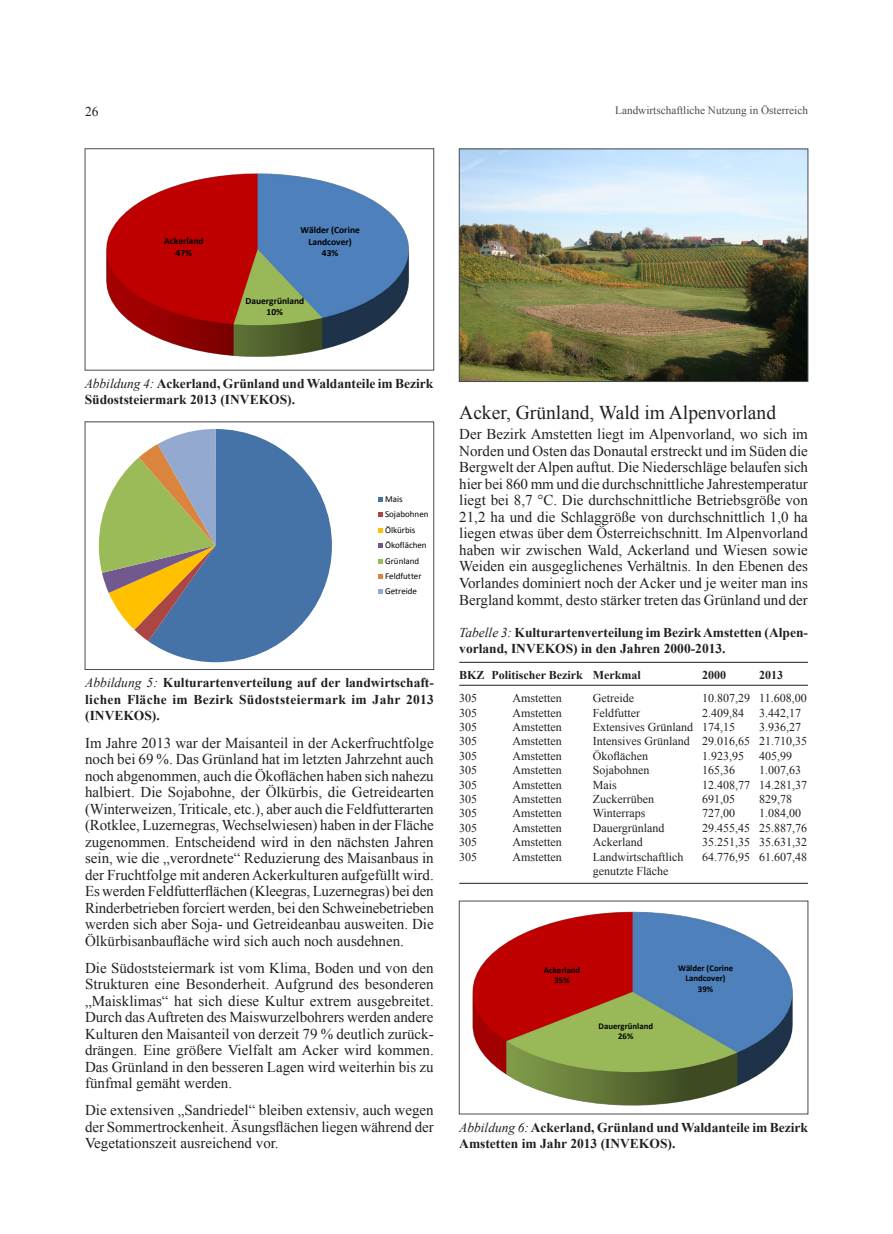
<style>
.page{position:relative;width:893px;height:1234px;background:#fff}
.page>*{position:absolute;margin:0;border:0;box-sizing:border-box;transform-origin:0 0}
.t1{font:19.5px "Times New Roman";color:#231f20}
.t2{font:15px/16.5px "Times New Roman";color:#231f20;text-align:justify}
.t3{font:700 13.5px/16.5px "Times New Roman";color:#231f20}
.t4{font:13.5px "Times New Roman";color:#231f20}
.t5{font:12px "Times New Roman";color:#231f20}
.t6{font:700 12px "Times New Roman";color:#231f20}
.t7{font:11.25px "Times New Roman";color:#4b4c4d}
.t8{font:700 9.45px/11.6px "Calibri";letter-spacing:-.005em;color:#000;text-align:center}
.t9{font:9px/15.5px "Calibri";color:#000}
.t10{font:700 8.7px/10.6px "Calibri";letter-spacing:-.005em;color:#000;text-align:center}
.s1{font-weight:400;font-style:italic}
</style>
<div class="page">
<hr style="left:459px;top:662px;width:349px;height:1px;background:#231f20">
<hr style="left:459px;top:684px;width:349px;height:1px;background:#231f20">
<hr style="left:459px;top:882px;width:349px;height:1px;background:#231f20">
<svg style="left:106px;top:173px;width:303px;height:184px"></svg>
<div style="left:85px;top:148px;width:349px;height:222px;border:1px solid #4b4c4d"></div>
<svg style="left:98px;top:429px;width:285px;height:234px"></svg>
<div style="left:85px;top:421px;width:349px;height:248px;border:1px solid #4b4c4d"></div>
<svg style="left:472px;top:911px;width:321px;height:195px"></svg>
<img style="left:461px;top:151px;width:345px;height:228px">
<div style="left:459px;top:149px;width:349px;height:232px;border:1px solid #4b4c4d"></div>
<p class="t4" style="left:85px;top:102px;width:15px">26</p>
<p class="t7" style="left:615px;top:103px;width:194px">Landwirtschaftliche Nutzung in Österreich</p>
<p class="t8" style="left:164px;top:235px;width:41px">Ackerland<br>47%</p>
<p class="t8" style="left:301px;top:224px;width:61px">Wälder (Corine<br>Landcover)<br>43%</p>
<p class="t8" style="left:245px;top:295px;width:60px">Dauergrünland<br>10%</p>
<p class="t3" style="left:85px;top:374px;width:350px"><span class="s1">Abbildung 4:</span> Ackerland, Grünland und Waldanteile im Bezirk<br>Südoststeiermark 2013 (INVEKOS).</p>
<p class="t9" style="left:385px;top:491px;width:45px">Mais<br>Sojabohnen<br>Ölkürbis<br>Ökoflächen<br>Grünland<br>Feldfutter<br>Getreide</p>
<p class="t3" style="left:85px;top:674px;width:350px;text-align:justify"><span class="s1">Abbildung 5:</span> Kulturartenverteilung auf der landwirtschaft&shy;lichen Fläche im Bezirk Südoststeiermark im Jahr 2013 (INVEKOS).</p>
<p class="t2" style="left:85px;top:734px;width:350px">Im Jahre 2013 war der Maisanteil in der Ackerfruchtfolge noch bei 69 %. Das Grünland hat im letzten Jahrzehnt auch noch abgenommen, auch die Ökoflächen haben sich nahezu halbiert. Die Sojabohne, der Ölkürbis, die Getreidearten (Winterweizen, Triticale, etc.), aber auch die Feldfutterarten (Rotklee, Luzernegras, Wechselwiesen) haben in der Fläche zugenommen. Entscheidend wird in den nächsten Jahren sein, wie die „verordnete“ Reduzierung des Maisanbaus in der Fruchtfolge mit anderen Ackerkulturen aufgefüllt wird.<br>Es werden Feldfutterflächen (Kleegras, Luzernegras) bei den Rinderbetrieben forciert werden, bei den Schweinebetrieben werden sich aber Soja- und Getreideanbau ausweiten. Die Ölkürbisanbaufläche wird sich auch noch ausdehnen.</p>
<p class="t2" style="left:85px;top:958px;width:350px">Die Südoststeiermark ist vom Klima, Boden und von den Strukturen eine Besonderheit. Aufgrund des besonderen „Maisklimas“ hat sich diese Kultur extrem ausgebreitet.<br>Durch das Auftreten des Maiswurzelbohrers werden andere Kulturen den Maisanteil von derzeit 79 % deutlich zurück&shy;drängen. Eine größere Vielfalt am Acker wird kommen.<br>Das Grünland in den besseren Lagen wird weiterhin bis zu fünfmal gemäht werden.</p>
<p class="t2" style="left:85px;top:1101px;width:350px">Die extensiven „Sandriedel“ bleiben extensiv, auch wegen der Sommertrockenheit. Äsungsflächen liegen während der Vegetationszeit ausreichend vor.</p>
<h1 class="t1" style="left:459px;top:399px;width:318px">Acker, Grünland, Wald im Alpenvorland</h1>
<p class="t2" style="left:459px;top:426px;width:350px">Der Bezirk Amstetten liegt im Alpenvorland, wo sich im Norden und Osten das Donautal erstreckt und im Süden die Bergwelt der Alpen auftut. Die Niederschläge belaufen sich hier bei 860 mm und die durchschnittliche Jahrestemperatur liegt bei 8,7 °C. Die durchschnittliche Betriebsgröße von 21,2 ha und die Schlaggröße von durchschnittlich 1,0 ha liegen etwas über dem Österreichschnitt. Im Alpenvorland haben wir zwischen Wald, Ackerland und Wiesen sowie Weiden ein ausgeglichenes Verhältnis. In den Ebenen des Vorlandes dominiert noch der Acker und je weiter man ins Bergland kommt, desto stärker treten das Grünland und der</p>
<p class="t3" style="left:459px;top:623px;width:350px"><span class="s1">Tabelle 3:</span> Kulturartenverteilung im Bezirk Amstetten (Alpen&shy;vorland, INVEKOS) in den Jahren 2000-2013.</p>
<p class="t6" style="left:459px;top:666px;width:183px">BKZ Politischer Bezirk Merkmal</p>
<p class="t6" style="left:702px;top:666px;width:25px">2000</p>
<p class="t6" style="left:759px;top:666px;width:26px">2013</p>
<p class="t5" style="left:459px;top:689px;width:19px">305</p>
<p class="t5" style="left:513px;top:689px;width:51px">Amstetten</p>
<p class="t5" style="left:593px;top:689px;width:43px">Getreide</p>
<p class="t5" style="left:702px;top:689px;width:106px">10.807,29 11.608,00</p>
<p class="t5" style="left:459px;top:704px;width:19px">305</p>
<p class="t5" style="left:513px;top:704px;width:51px">Amstetten</p>
<p class="t5" style="left:593px;top:704px;width:49px">Feldfutter</p>
<p class="t5" style="left:702px;top:704px;width:43px">2.409,84</p>
<p class="t5" style="left:759px;top:704px;width:44px">3.442,17</p>
<p class="t5" style="left:459px;top:718px;width:19px">305</p>
<p class="t5" style="left:513px;top:718px;width:51px">Amstetten</p>
<p class="t5" style="left:593px;top:718px;width:144px">Extensives Grünland 174,15</p>
<p class="t5" style="left:759px;top:718px;width:44px">3.936,27</p>
<p class="t5" style="left:459px;top:733px;width:19px">305</p>
<p class="t5" style="left:513px;top:733px;width:51px">Amstetten</p>
<p class="t5" style="left:593px;top:733px;width:216px">Intensives Grünland 29.016,65 21.710,35</p>
<p class="t5" style="left:459px;top:747px;width:19px">305</p>
<p class="t5" style="left:513px;top:747px;width:51px">Amstetten</p>
<p class="t5" style="left:593px;top:747px;width:57px">Ökoflächen</p>
<p class="t5" style="left:702px;top:747px;width:43px">1.923,95</p>
<p class="t5" style="left:759px;top:747px;width:35px">405,99</p>
<p class="t5" style="left:459px;top:761px;width:19px">305</p>
<p class="t5" style="left:513px;top:761px;width:51px">Amstetten</p>
<p class="t5" style="left:593px;top:761px;width:58px">Sojabohnen</p>
<p class="t5" style="left:702px;top:761px;width:34px">165,36</p>
<p class="t5" style="left:759px;top:761px;width:44px">1.007,63</p>
<p class="t5" style="left:459px;top:776px;width:19px">305</p>
<p class="t5" style="left:513px;top:776px;width:51px">Amstetten</p>
<p class="t5" style="left:593px;top:776px;width:25px">Mais</p>
<p class="t5" style="left:702px;top:776px;width:107px">12.408,77 14.281,37</p>
<p class="t5" style="left:459px;top:790px;width:19px">305</p>
<p class="t5" style="left:513px;top:790px;width:51px">Amstetten</p>
<p class="t5" style="left:593px;top:790px;width:63px">Zuckerrüben</p>
<p class="t5" style="left:702px;top:790px;width:34px">691,05</p>
<p class="t5" style="left:759px;top:790px;width:35px">829,78</p>
<p class="t5" style="left:459px;top:805px;width:19px">305</p>
<p class="t5" style="left:513px;top:805px;width:51px">Amstetten</p>
<p class="t5" style="left:593px;top:805px;width:54px">Winterraps</p>
<p class="t5" style="left:702px;top:805px;width:34px">727,00</p>
<p class="t5" style="left:759px;top:805px;width:44px">1.084,00</p>
<p class="t5" style="left:459px;top:819px;width:19px">305</p>
<p class="t5" style="left:513px;top:819px;width:51px">Amstetten</p>
<p class="t5" style="left:593px;top:819px;width:73px">Dauergrünland</p>
<p class="t5" style="left:702px;top:819px;width:107px">29.455,45 25.887,76</p>
<p class="t5" style="left:459px;top:833px;width:19px">305</p>
<p class="t5" style="left:513px;top:833px;width:51px">Amstetten</p>
<p class="t5" style="left:593px;top:833px;width:51px">Ackerland</p>
<p class="t5" style="left:702px;top:833px;width:107px">35.251,35 35.631,32</p>
<p class="t5" style="left:459px;top:848px;width:19px">305</p>
<p class="t5" style="left:513px;top:848px;width:51px">Amstetten</p>
<p class="t5" style="left:593px;top:848px;width:92px">Landwirtschaftlich</p>
<p class="t5" style="left:702px;top:848px;width:107px">64.776,95 61.607,48</p>
<p class="t5" style="left:593px;top:862px;width:77px">genutzte Fläche</p>
<p class="t10" style="left:544px;top:964px;width:38px">Ackerland<br>35%</p>
<p class="t10" style="left:599px;top:1020px;width:56px">Dauergrünland<br>26%</p>
<p class="t10" style="left:678px;top:962px;width:56px">Wälder (Corine<br>Landcover)<br>39%</p>
<p class="t3" style="left:459px;top:1118px;width:350px"><span class="s1">Abbildung 6:</span> Ackerland, Grünland und Waldanteile im Bezirk<br>Amstetten im Jahr 2013 (INVEKOS).</p>
</div>
